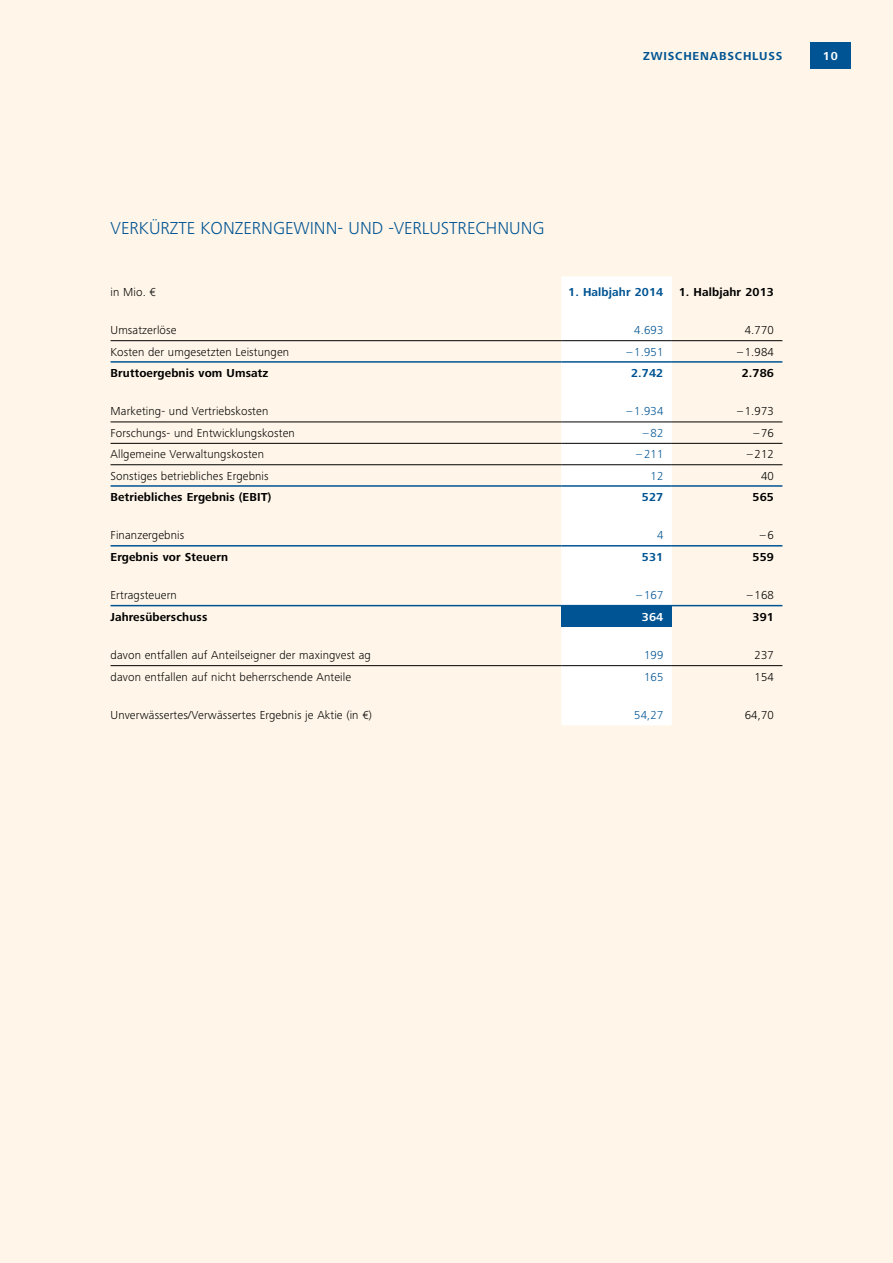
<style>
.page{position:relative;width:893px;height:1263px;background:#fff6e9}
.page>*{position:absolute;margin:0;border:0;box-sizing:border-box;transform-origin:0 0}
.t1{font:300 18px "Frutiger Next Pro";color:#005493}
.t2{font:300 12px "Frutiger Next Pro";letter-spacing:.01em;color:#000}
.t3{font:700 12px "Frutiger Next Pro";letter-spacing:.01em;color:#000}
.t4{font:300 12px "Frutiger Next Pro";letter-spacing:.01em;color:#005493}
.t5{font:700 12px "Frutiger Next Pro";letter-spacing:.07em;color:#005493}
.t6{font:700 12px "Frutiger Next Pro";letter-spacing:.01em;color:#005493}
.t7{font:700 12px "Frutiger Next Pro";letter-spacing:.03em;color:#005493}
.t8{font:700 12px "Frutiger Next Pro";color:#fff}
</style>
<div class="page">
<div style="left:810px;top:43px;width:40px;height:26px;background:#005493"></div>
<div style="left:561px;top:276px;width:111px;height:449px;background:#fff"></div>
<div style="left:561px;top:606px;width:111px;height:21px;background:#005493"></div>
<hr style="left:111px;top:340px;width:450px;height:1px;background:#000">
<hr style="left:561px;top:340px;width:111px;height:1px;background:#000">
<hr style="left:672px;top:340px;width:110px;height:1px;background:#000">
<hr style="left:111px;top:361px;width:450px;height:2px;background:#005493">
<hr style="left:561px;top:361px;width:111px;height:2px;background:#005493">
<hr style="left:672px;top:361px;width:110px;height:2px;background:#005493">
<hr style="left:111px;top:422px;width:450px;height:1px;background:#000">
<hr style="left:561px;top:422px;width:111px;height:1px;background:#000">
<hr style="left:672px;top:422px;width:110px;height:1px;background:#000">
<hr style="left:111px;top:443px;width:450px;height:1px;background:#000">
<hr style="left:561px;top:443px;width:111px;height:1px;background:#000">
<hr style="left:672px;top:443px;width:110px;height:1px;background:#000">
<hr style="left:111px;top:464px;width:450px;height:1px;background:#000">
<hr style="left:561px;top:464px;width:111px;height:1px;background:#000">
<hr style="left:672px;top:464px;width:110px;height:1px;background:#000">
<hr style="left:111px;top:485px;width:450px;height:2px;background:#005493">
<hr style="left:561px;top:485px;width:111px;height:2px;background:#005493">
<hr style="left:672px;top:485px;width:110px;height:2px;background:#005493">
<hr style="left:111px;top:545px;width:450px;height:1px;background:#005493">
<hr style="left:561px;top:545px;width:111px;height:1px;background:#005493">
<hr style="left:672px;top:545px;width:110px;height:1px;background:#005493">
<hr style="left:111px;top:605px;width:450px;height:1px;background:#005493">
<hr style="left:561px;top:605px;width:111px;height:1px;background:#005493">
<hr style="left:672px;top:605px;width:110px;height:1px;background:#005493">
<hr style="left:111px;top:665px;width:450px;height:1px;background:#000">
<hr style="left:561px;top:665px;width:111px;height:1px;background:#000">
<hr style="left:672px;top:665px;width:110px;height:1px;background:#000">
<h1 class="t1" style="left:111px;top:218px;width:435px">VERKÜRZTE KONZERNGEWINN- UND -VERLUSTRECHNUNG</h1>
<p class="t5" style="left:643px;top:49px;width:141px">Zwischenabschluss</p>
<p class="t8" style="left:823px;top:49px;width:16px">10</p>
<p class="t2" style="left:111px;top:285px;width:47px">in Mio. €</p>
<p class="t6" style="left:568px;top:285px;width:97px">1. Halbjahr 2014</p>
<p class="t3" style="left:679px;top:285px;width:97px">1. Halbjahr 2013</p>
<p class="t2" style="left:111px;top:323px;width:68px">Umsatzerlöse</p>
<p class="t4" style="left:634px;top:323px;width:31px">4.693</p>
<p class="t2" style="left:745px;top:323px;width:31px">4.770</p>
<p class="t2" style="left:111px;top:345px;width:180px">Kosten der umgesetzten Leistungen</p>
<p class="t4" style="left:626px;top:345px;width:38px">– 1.951</p>
<p class="t2" style="left:737px;top:345px;width:38px">– 1.984</p>
<p class="t3" style="left:111px;top:366px;width:159px">Bruttoergebnis vom Umsatz</p>
<p class="t7" style="left:631px;top:366px;width:34px">2.742</p>
<p class="t3" style="left:742px;top:366px;width:34px">2.786</p>
<p class="t2" style="left:111px;top:404px;width:159px">Marketing- und Vertriebskosten</p>
<p class="t4" style="left:626px;top:404px;width:38px">– 1.934</p>
<p class="t2" style="left:737px;top:404px;width:38px">– 1.973</p>
<p class="t2" style="left:111px;top:426px;width:186px">Forschungs- und Entwicklungskosten</p>
<p class="t4" style="left:643px;top:426px;width:22px">–82</p>
<p class="t2" style="left:753px;top:426px;width:22px">–76</p>
<p class="t2" style="left:111px;top:447px;width:155px">Allgemeine Verwaltungskosten</p>
<p class="t4" style="left:636px;top:447px;width:29px">– 211</p>
<p class="t2" style="left:747px;top:447px;width:29px">– 212</p>
<p class="t2" style="left:111px;top:469px;width:160px">Sonstiges betriebliches Ergebnis</p>
<p class="t4" style="left:650px;top:469px;width:14px">12</p>
<p class="t2" style="left:761px;top:469px;width:14px">40</p>
<p class="t3" style="left:111px;top:490px;width:162px">Betriebliches Ergebnis (EBIT)</p>
<p class="t7" style="left:642px;top:490px;width:23px">527</p>
<p class="t3" style="left:752px;top:490px;width:23px">565</p>
<p class="t2" style="left:111px;top:528px;width:75px">Finanzergebnis</p>
<p class="t4" style="left:657px;top:528px;width:8px">4</p>
<p class="t2" style="left:760px;top:528px;width:16px">–6</p>
<p class="t3" style="left:111px;top:550px;width:119px">Ergebnis vor Steuern</p>
<p class="t7" style="left:642px;top:550px;width:23px">531</p>
<p class="t3" style="left:752px;top:550px;width:23px">559</p>
<p class="t2" style="left:111px;top:588px;width:68px">Ertragsteuern</p>
<p class="t4" style="left:636px;top:588px;width:29px">– 167</p>
<p class="t2" style="left:747px;top:588px;width:29px">– 168</p>
<p class="t3" style="left:111px;top:610px;width:98px">Jahresüberschuss</p>
<p class="t8" style="left:642px;top:610px;width:23px">364</p>
<p class="t3" style="left:752px;top:610px;width:23px">391</p>
<p class="t2" style="left:111px;top:648px;width:262px">davon entfallen auf Anteilseigner der maxingvest ag</p>
<p class="t4" style="left:644px;top:648px;width:21px">199</p>
<p class="t2" style="left:755px;top:648px;width:21px">237</p>
<p class="t2" style="left:111px;top:670px;width:242px">davon entfallen auf nicht beherrschende Anteile</p>
<p class="t4" style="left:644px;top:670px;width:21px">165</p>
<p class="t2" style="left:755px;top:670px;width:21px">154</p>
<p class="t2" style="left:111px;top:708px;width:263px">Unverwässertes/Verwässertes Ergebnis je Aktie (in €)</p>
<p class="t4" style="left:634px;top:708px;width:31px">54,27</p>
<p class="t2" style="left:745px;top:708px;width:31px">64,70</p>
</div>
